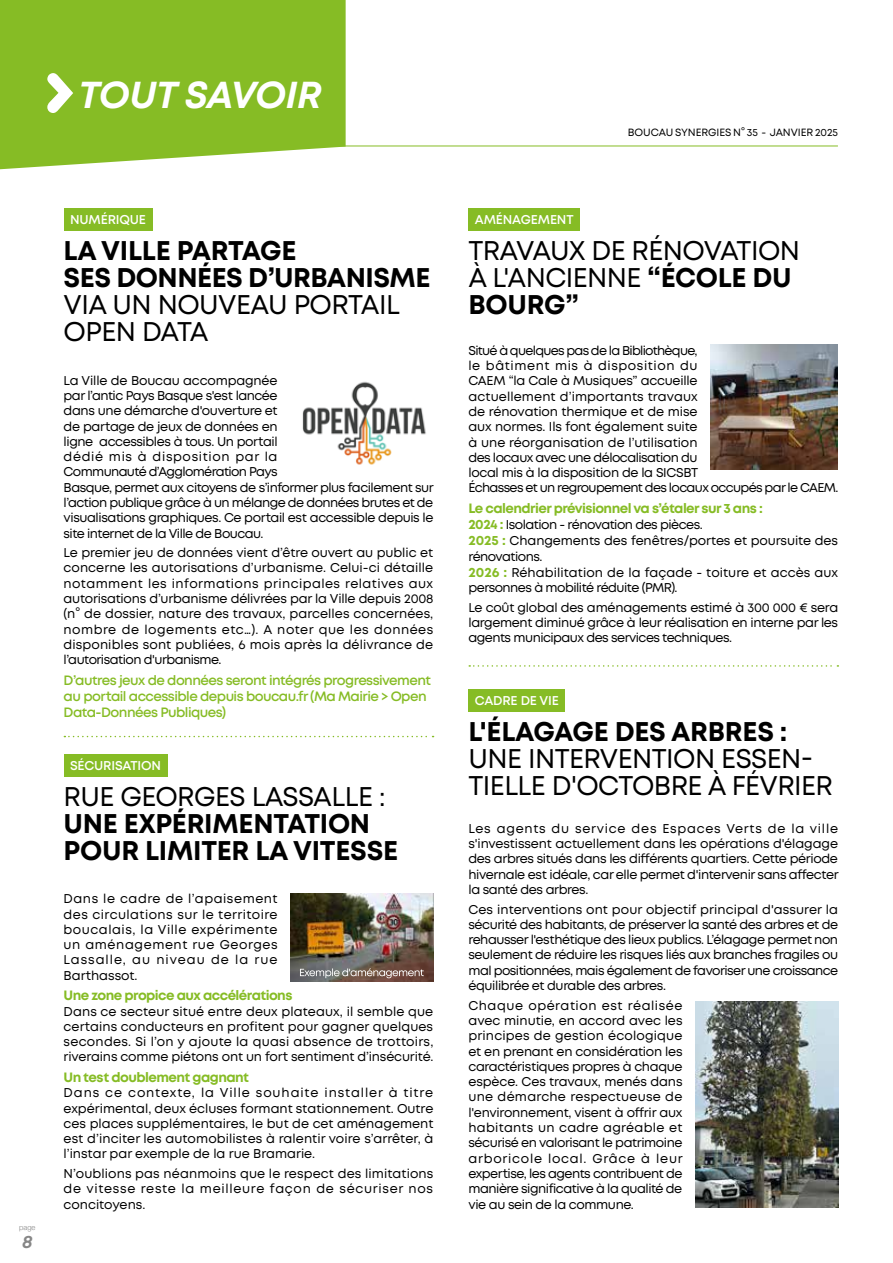
<style>
.page{position:relative;width:893px;height:1263px;background:#fff}
.page>*{position:absolute;margin:0;border:0;box-sizing:border-box;transform-origin:0 0}
.t1{font:italic 700 37.5px "Mont";letter-spacing:-.02em;color:#fff}
.t2{font:27px/27px "Mont";letter-spacing:-.02em;color:#000}
.t3{font:700 27px/27px "Mont";letter-spacing:-.01em;color:#000}
.t4{font:italic 700 18px "Mont";color:#878787}
.t5{font:600 13.5px/16.2px "Mont";letter-spacing:-.04em;color:#86bc25}
.t6{font:700 13.5px "Mont";letter-spacing:-.04em;color:#86bc25}
.t7{font:12.75px/15.3px "Mont";letter-spacing:-.03em;color:#000;text-align:justify}
.t8{font:12.75px/15.8px "Mont";letter-spacing:-.01em;color:#000}
.t9{font:600 12.75px "Mont";letter-spacing:-.01em;color:#fff}
.t10{font:10.5px "Mont";letter-spacing:-.005em;color:#000}
.t11{font:300 7.5px "Helvetica Neue";color:#878787}
.s1{font-weight:700}
.s2{font-weight:700;font-size:13.5px;color:#86bc25}
</style>
<div class="page">
<div style="left:0;top:0;width:346px;height:169px;background:#86bc25"></div>
<svg style="left:47px;top:73px;width:26px;height:40px"></svg>
<hr style="left:101px;top:146px;width:737px;height:1px;background:#86bc25">
<div style="left:64px;top:208px;width:88px;height:23px;background:#86bc25"></div>
<div style="left:468px;top:689px;width:97px;height:22px;background:#86bc25"></div>
<div style="left:64px;top:754px;width:103px;height:22px;background:#86bc25"></div>
<div style="left:468px;top:208px;width:112px;height:23px;background:#86bc25"></div>
<svg style="left:64px;top:736px;width:370px;height:1px"></svg>
<svg style="left:469px;top:665px;width:369px;height:2px"></svg>
<img style="left:290px;top:893px;width:143px;height:88px">
<img style="left:710px;top:345px;width:128px;height:124px">
<img style="left:302px;top:381px;width:124px;height:84px">
<img style="left:695px;top:1001px;width:143px;height:207px">
<svg style="left:300px;top:968px;width:124px;height:10px"></svg>
<h1 class="t1" style="left:78px;top:70px;width:245px">TOUT SAVOIR</h1>
<p class="t11" style="left:19px;top:1222px;width:18px">page</p>
<h3 class="t4" style="left:22px;top:1230px;width:12px">8</h3>
<p class="t9" style="left:70px;top:212px;width:78px">NUMÉRIQUE</p>
<h2 class="t3" style="left:64px;top:238px;width:368px">LA VILLE PARTAGE<br>SES DONNÉES D’URBANISME</h2>
<h2 class="t2" style="left:64px;top:292px;width:338px">VIA UN NOUVEAU PORTAIL<br>OPEN DATA</h2>
<p class="t7" style="left:64px;top:373px;width:372px;text-align:left">La Ville de Boucau accompagnée<br>par l’antic Pays Basque s'est lancée<br>dans une démarche d'ouverture et<br>de partage de jeux de données en<br>ligne accessibles à tous. Un portail<br>dédié mis à disposition par la<br>Communauté d’Agglomération Pays<br>Basque, permet aux citoyens de s’informer plus facilement sur l’action publique grâce à un mélange de données brutes et de visualisations graphiques. Ce portail est accessible depuis le site internet de la Ville de Boucau.</p>
<p class="t7" style="left:64px;top:545px;width:371px">Le premier jeu de données vient d’être ouvert au public et concerne les autorisations d’urbanisme. Celui-ci détaille notamment les informations principales relatives aux autorisations d’urbanisme délivrées par la Ville depuis 2008 (n° de dossier, nature des travaux, parcelles concernées, nombre de logements etc…). A noter que les données disponibles sont publiées, 6 mois après la délivrance de l’autorisation d'urbanisme.</p>
<p class="t5" style="left:64px;top:672px;width:369px">D’autres jeux de données seront intégrés progressivement au portail accessible depuis boucau.fr (Ma Mairie &gt; Open<br>Data-Données Publiques)</p>
<p class="t9" style="left:70px;top:757px;width:93px">SÉCURISATION</p>
<h2 class="t2" style="left:64px;top:783px;width:323px">RUE GEORGES LASSALLE :</h2>
<h2 class="t3" style="left:64px;top:810px;width:336px">UNE EXPÉRIMENTATION<br>POUR LIMITER LA VITESSE</h2>
<p class="t7" style="left:64px;top:891px;width:216px">Dans le cadre de l’apaisement des circulations sur le territoire boucalais, la Ville expérimente un aménagement rue Georges Lassalle, au niveau de la rue Barthassot.</p>
<p class="t6" style="left:64px;top:987px;width:230px">Une zone propice aux accélérations</p>
<p class="t7" style="left:64px;top:1003px;width:371px">Dans ce secteur situé entre deux plateaux, il semble que certains conducteurs en profitent pour gagner quelques secondes. Si l’on y ajoute la quasi absence de trottoirs, riverains comme piétons ont un fort sentiment d’insécurité.</p>
<p class="t6" style="left:64px;top:1068px;width:187px">Un test doublement gagnant</p>
<p class="t7" style="left:64px;top:1085px;width:371px">Dans ce contexte, la Ville souhaite installer à titre expérimental, deux écluses formant stationnement. Outre ces places supplémentaires, le but de cet aménagement est d’inciter les automobilistes à ralentir voire s’arrêter, à l’instar par exemple de la rue Bramarie.</p>
<p class="t7" style="left:64px;top:1166px;width:371px">N’oublions pas néanmoins que le respect des limitations de vitesse reste la meilleure façon de sécuriser nos concitoyens.</p>
<p class="t9" style="left:475px;top:212px;width:100px">AMÉNAGEMENT</p>
<p class="t10" style="left:628px;top:126px;width:212px">BOUCAU SYNERGIES N° 35 - JANVIER 2025</p>
<h2 class="t2" style="left:468px;top:238px;width:333px">TRAVAUX DE RÉNOVATION<br>À L'ANCIENNE <span class="s1">“ÉCOLE DU<br>BOURG”</span></h2>
<p class="t7" style="left:468px;top:343px;width:371px;text-align:left">Situé à quelques pas de la Bibliothèque,<br>le bâtiment mis à disposition du<br>CAEM “la Cale à Musiques” accueille<br>actuellement d’importants travaux<br>de rénovation thermique et de mise<br>aux normes. Ils font également suite<br>à une réorganisation de l’utilisation<br>des locaux avec une délocalisation du<br>local mis à la disposition de la SICSBT<br>Échasses et un regroupement des locaux occupés par le CAEM.</p>
<p class="t6" style="left:468px;top:499px;width:296px">Le calendrier prévisionnel va s’étaler sur 3 ans :</p>
<p class="t8" style="left:468px;top:517px;width:371px"><span class="s2">2024 :</span> Isolation - rénovation des pièces.<br><span class="s2">2025 :</span> Changements des fenêtres/portes et poursuite des rénovations.<br><span class="s2">2026 :</span> Réhabilitation de la façade - toiture et accès aux personnes à mobilité réduite (PMR).</p>
<p class="t7" style="left:468px;top:600px;width:371px">Le coût global des aménagements estimé à 300 000 € sera largement diminué grâce à leur réalisation en interne par les agents municipaux des services techniques.</p>
<p class="t9" style="left:475px;top:692px;width:86px">CADRE DE VIE</p>
<h2 class="t3" style="left:468px;top:718px;width:320px">L'ÉLAGAGE DES ARBRES :</h2>
<h2 class="t2" style="left:468px;top:745px;width:366px">UNE INTERVENTION ESSEN-<br>TIELLE D'OCTOBRE À FÉVRIER</h2>
<p class="t7" style="left:468px;top:821px;width:372px">Les agents du service des Espaces Verts de la ville s'investissent actuellement dans les opérations d'élagage des arbres situés dans les différents quartiers. Cette période hivernale est idéale, car elle permet d'intervenir sans affecter la santé des arbres.</p>
<p class="t7" style="left:468px;top:901px;width:371px">Ces interventions ont pour objectif principal d'assurer la sécurité des habitants, de préserver la santé des arbres et de rehausser l'esthétique des lieux publics. L’élagage permet non seulement de réduire les risques liés aux branches fragiles ou mal positionnées, mais également de favoriser une croissance équilibrée et durable des arbres.</p>
<p class="t7" style="left:468px;top:997px;width:216px">Chaque opération est réalisée avec minutie, en accord avec les principes de gestion écologique et en prenant en considération les caractéristiques propres à chaque espèce. Ces travaux, menés dans une démarche respectueuse de l'environnement, visent à offrir aux habitants un cadre agréable et sécurisé en valorisant le patrimoine arboricole local. Grâce à leur expertise, les agents contribuent de manière significative à la qualité de vie au sein de la commune.</p>
</div>
